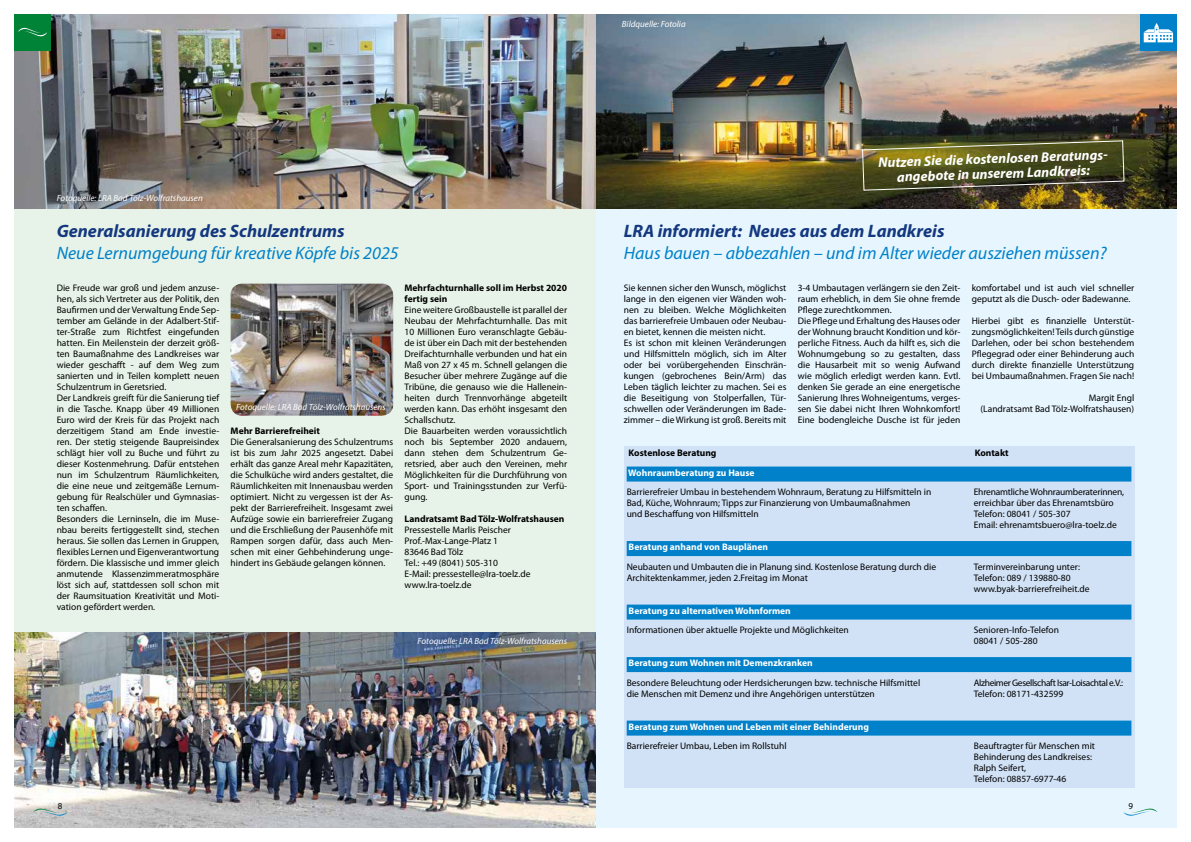
<style>
.page{position:relative;width:1191px;height:842px;background:#fff}
.page>*{position:absolute;margin:0;border:0;box-sizing:border-box;transform-origin:0 0}
.t1{font:italic 18px "Myriad Pro";color:#0081c9}
.t2{font:italic 700 18px "Myriad Pro";color:#14387f}
.t3{font:italic 700 14px/15px "Myriad Pro";color:#fff;text-align:center}
.t4{font:9.5px/11px "Myriad Pro";color:#000}
.t5{font:700 9.5px "Myriad Pro";color:#fff}
.t6{font:700 9.5px/11px "Myriad Pro";color:#000}
.t7{font:9.5px "Myriad Pro";letter-spacing:-.04em;color:#000}
.t8{font:9.5px "Myriad Pro";letter-spacing:-.02em;color:#000}
.t9{font:italic 9px "Myriad Pro";color:#fff}
.t10{font:9px "Myriad Pro";color:#000}
</style>
<div class="page">
<div style="left:595px;top:14px;width:581px;height:814px;background:#e6f5fe"></div>
<img style="left:595px;top:14px;width:581px;height:194px">
<div style="left:624px;top:446px;width:510px;height:342px;background:#d1e2f6"></div>
<div style="left:626px;top:466px;width:505px;height:15px;background:#0081c9"></div>
<div style="left:626px;top:541px;width:505px;height:15px;background:#0081c9"></div>
<div style="left:626px;top:605px;width:505px;height:15px;background:#0081c9"></div>
<div style="left:626px;top:657px;width:505px;height:15px;background:#0081c9"></div>
<div style="left:626px;top:721px;width:505px;height:15px;background:#0081c9"></div>
<img style="left:861px;top:140px;width:264px;height:51px">
<img style="left:14px;top:14px;width:581px;height:619px">
<img style="left:231px;top:284px;width:162px;height:132px">
<img style="left:14px;top:633px;width:581px;height:195px">
<div style="left:14px;top:14px;width:37px;height:37px;background:#008237"></div>
<svg style="left:18px;top:27px;width:29px;height:10px"></svg>
<svg style="left:1123px;top:808px;width:34px;height:8px"></svg>
<svg style="left:33px;top:806px;width:34px;height:11px"></svg>
<div style="left:1140px;top:14px;width:36px;height:37px;background:#0081c9"></div>
<svg style="left:1143px;top:23px;width:30px;height:19px"></svg>
<p class="t9" style="left:57px;top:192px;width:148px">Fotoquelle: LRA Bad Tölz-Wolfratshausen</p>
<h1 class="t2" style="left:57px;top:220px;width:289px">Generalsanierung des Schulzentrums</h1>
<h1 class="t1" style="left:57px;top:242px;width:343px">Neue Lernumgebung für kreative Köpfe bis 2025</h1>
<p class="t4" style="left:57px;top:282px;width:164px">Die Freude war groß und jedem anzuse&shy;hen, als sich Vertreter aus der Politik, den Baufirmen und der Verwaltung Ende Sep&shy;tember am Gelände in der Adalbert-Stif&shy;ter-Straße zum Richtfest eingefunden hatten. Ein Meilenstein der derzeit größ&shy;ten Baumaßnahme des Landkreises war wieder geschafft - auf dem Weg zum sanierten und in Teilen komplett neuen Schulzentrum in Geretsried.<br>Der Landkreis greift für die Sanierung tief in die Tasche. Knapp über 49 Millionen Euro wird der Kreis für das Projekt nach derzeitigem Stand am Ende investie&shy;ren. Der stetig steigende Baupreisindex schlägt hier voll zu Buche und führt zu dieser Kostenmehrung. Dafür entstehen nun im Schulzentrum Räumlichkeiten, die eine neue und zeitgemäße Lernum&shy;gebung für Realschüler und Gymnasias&shy;ten schaffen.<br>Besonders die Lerninseln, die im Muse&shy;nbau bereits fertiggestellt sind, stechen heraus. Sie sollen das Lernen in Gruppen, flexibles Lernen und Eigenverantwortung fördern. Die klassische und immer gleich anmutende Klassenzimmeratmosphäre löst sich auf, stattdessen soll schon mit der Raumsituation Kreativität und Moti&shy;vation gefördert werden.</p>
<p class="t9" style="left:236px;top:401px;width:151px">Fotoquelle: LRA Bad Tölz-Wolfratshausens</p>
<p class="t6" style="left:231px;top:425px;width:91px">Mehr Barrierefreiheit</p>
<p class="t4" style="left:231px;top:436px;width:164px;text-align:justify">Die Generalsanierung des Schulzentrums ist bis zum Jahr 2025 angesetzt. Dabei erhält das ganze Areal mehr Kapazitäten, die Schulküche wird anders gestaltet, die Räumlichkeiten mit Innenausbau werden optimiert. Nicht zu vergessen ist der As&shy;pekt der Barrierefreiheit. Insgesamt zwei Aufzüge sowie ein barrierefreier Zugang und die Erschließung der Pausenhöfe mit Rampen sorgen dafür, dass auch Men&shy;schen mit einer Gehbehinderung unge&shy;hindert ins Gebäude gelangen können.</p>
<p class="t6" style="left:404px;top:282px;width:164px">Mehrfachturnhalle soll im Herbst 2020 fertig sein</p>
<p class="t4" style="left:404px;top:304px;width:164px">Eine weitere Großbaustelle ist parallel der Neubau der Mehrfachturnhalle. Das mit 10 Millionen Euro veranschlagte Gebäu&shy;de ist über ein Dach mit der bestehenden Dreifachturnhalle verbunden und hat ein Maß von 27 x 45 m. Schnell gelangen die Besucher über mehrere Zugänge auf die Tribüne, die genauso wie die Hallenein&shy;heiten durch Trennvorhänge abgeteilt werden kann. Das erhöht insgesamt den Schallschutz.<br>Die Bauarbeiten werden voraussichtlich noch bis September 2020 andauern, dann stehen dem Schulzentrum Ge&shy;retsried, aber auch den Vereinen, mehr Möglichkeiten für die Durchführung von Sport- und Trainingsstunden zur Verfü&shy;gung.</p>
<p class="t6" style="left:404px;top:513px;width:161px">Landratsamt Bad Tölz-Wolfratshausen</p>
<p class="t4" style="left:404px;top:524px;width:127px">Pressestelle Marlis Peischer<br>Prof.-Max-Lange-Platz 1<br>83646 Bad Tölz<br>Tel.: +49 (8041) 505-310<br>E-Mail: pressestelle@lra-toelz.de www.lra-toelz.de</p>
<p class="t9" style="left:418px;top:636px;width:151px">Fotoquelle: LRA Bad Tölz-Wolfratshausens</p>
<p class="t9" style="left:622px;top:18px;width:65px">Bildquelle: Fotolia</p>
<h2 class="t3" style="left:878px;top:155px;width:233px;rotate:-2deg">Nutzen Sie die kostenlosen Beratungs&shy;angebote in unserem Landkreis:</h2>
<h1 class="t2" style="left:624px;top:220px;width:322px">LRA informiert: Neues aus dem Landkreis</h1>
<h1 class="t1" style="left:624px;top:242px;width:484px">Haus bauen – abbezahlen – und im Alter wieder ausziehen müssen?</h1>
<p class="t4" style="left:624px;top:282px;width:164px">Sie kennen sicher den Wunsch, möglichst lange in den eigenen vier Wänden woh&shy;nen zu bleiben. Welche Möglichkeiten das barrierefreie Umbauen oder Neubau&shy;en bietet, kennen die meisten nicht.<br>Es ist schon mit kleinen Veränderungen und Hilfsmitteln möglich, sich im Alter oder bei vorübergehenden Einschrän&shy;kungen (gebrochenes Bein/Arm) das Leben täglich leichter zu machen. Sei es die Beseitigung von Stolperfallen, Tür&shy;schwellen oder Veränderungen im Bade&shy;zimmer – die Wirkung ist groß. Bereits mit</p>
<p class="t4" style="left:797px;top:282px;width:164px">3-4 Umbautagen verlängern sie den Zeit&shy;raum erheblich, in dem Sie ohne fremde Pflege zurechtkommen.<br>Die Pflege und Erhaltung des Hauses oder der Wohnung braucht Kondition und kör&shy;perliche Fitness. Auch da hilft es, sich die Wohnumgebung so zu gestalten, dass die Hausarbeit mit so wenig Aufwand wie möglich erledigt werden kann. Evtl. denken Sie gerade an eine energetische Sanierung Ihres Wohneigentums, verges&shy;sen Sie dabei nicht Ihren Wohnkomfort!<br>Eine bodengleiche Dusche ist für jeden</p>
<p class="t4" style="left:971px;top:282px;width:164px">komfortabel und ist auch viel schneller geputzt als die Dusch- oder Badewanne.</p>
<p class="t4" style="left:971px;top:315px;width:164px;text-align:justify">Hierbei gibt es finanzielle Unterstüt&shy;zungsmöglichkeiten! Teils durch günstige Darlehen, oder bei schon bestehendem Pflegegrad oder einer Behinderung auch durch direkte finanzielle Unterstützung bei Umbaumaßnahmen. Fragen Sie nach!</p>
<p class="t4" style="left:980px;top:392px;width:155px;text-align:right">Margit Engl<br>(Landratsamt Bad Tölz-Wolfratshausen)</p>
<p class="t6" style="left:628px;top:447px;width:89px">Kostenlose Beratung</p>
<p class="t6" style="left:974px;top:447px;width:35px">Kontakt</p>
<p class="t5" style="left:628px;top:466px;width:128px">Wohnraumberatung zu Hause</p>
<p class="t4" style="left:626px;top:486px;width:306px">Barrierefreier Umbau in bestehendem Wohnraum, Beratung zu Hilfsmitteln in</p>
<p class="t8" style="left:973px;top:486px;width:152px">Ehrenamtliche Wohnraumberaterinnen,</p>
<p class="t4" style="left:626px;top:497px;width:285px">Bad, Küche, Wohnraum; Tipps zur Finanzierung von Umbaumaßnahmen</p>
<p class="t4" style="left:973px;top:497px;width:141px">erreichbar über das Ehrenamtsbüro</p>
<p class="t4" style="left:626px;top:508px;width:133px">und Beschaffung von Hilfsmitteln</p>
<p class="t4" style="left:973px;top:508px;width:144px">Telefon: 08041 / 505-307<br>Email: ehrenamtsbuero@lra-toelz.de</p>
<p class="t5" style="left:628px;top:541px;width:141px">Beratung anhand von Bauplänen</p>
<p class="t4" style="left:626px;top:561px;width:311px">Neubauten und Umbauten die in Planung sind. Kostenlose Beratung durch die</p>
<p class="t4" style="left:973px;top:561px;width:108px">Terminvereinbarung unter:</p>
<p class="t4" style="left:626px;top:572px;width:183px">Architektenkammer, jeden 2.Freitag im Monat</p>
<p class="t4" style="left:973px;top:572px;width:117px">Telefon: 089 / 139880-80 www.byak-barrierefreiheit.de</p>
<p class="t5" style="left:628px;top:604px;width:164px">Beratung zu alternativen Wohnformen</p>
<p class="t4" style="left:626px;top:625px;width:224px">Informationen über aktuelle Projekte und Möglichkeiten</p>
<p class="t4" style="left:973px;top:625px;width:87px">Senioren-Info-Telefon<br>08041 / 505-280</p>
<p class="t5" style="left:628px;top:657px;width:186px">Beratung zum Wohnen mit Demenzkranken</p>
<p class="t4" style="left:626px;top:677px;width:295px">Besondere Beleuchtung oder Herdsicherungen bzw. technische Hilfsmittel</p>
<p class="t7" style="left:973px;top:677px;width:151px">Alzheimer Gesellschaft Isar-Loisachtal e.V.:</p>
<p class="t4" style="left:626px;top:688px;width:250px">die Menschen mit Demenz und ihre Angehörigen unterstützen</p>
<p class="t4" style="left:973px;top:688px;width:91px">Telefon: 08171-432599</p>
<p class="t5" style="left:628px;top:720px;width:242px">Beratung zum Wohnen und Leben mit einer Behinderung</p>
<p class="t4" style="left:626px;top:741px;width:161px">Barrierefreier Umbau, Leben im Rollstuhl</p>
<p class="t4" style="left:973px;top:741px;width:123px">Beauftragter für Menschen mit<br>Behinderung des Landkreises:<br>Ralph Seifert,<br>Telefon: 08857-6977-46</p>
<p class="t10" style="left:58px;top:800px;width:6px">8</p>
<p class="t10" style="left:1128px;top:800px;width:6px">9</p>
</div>
